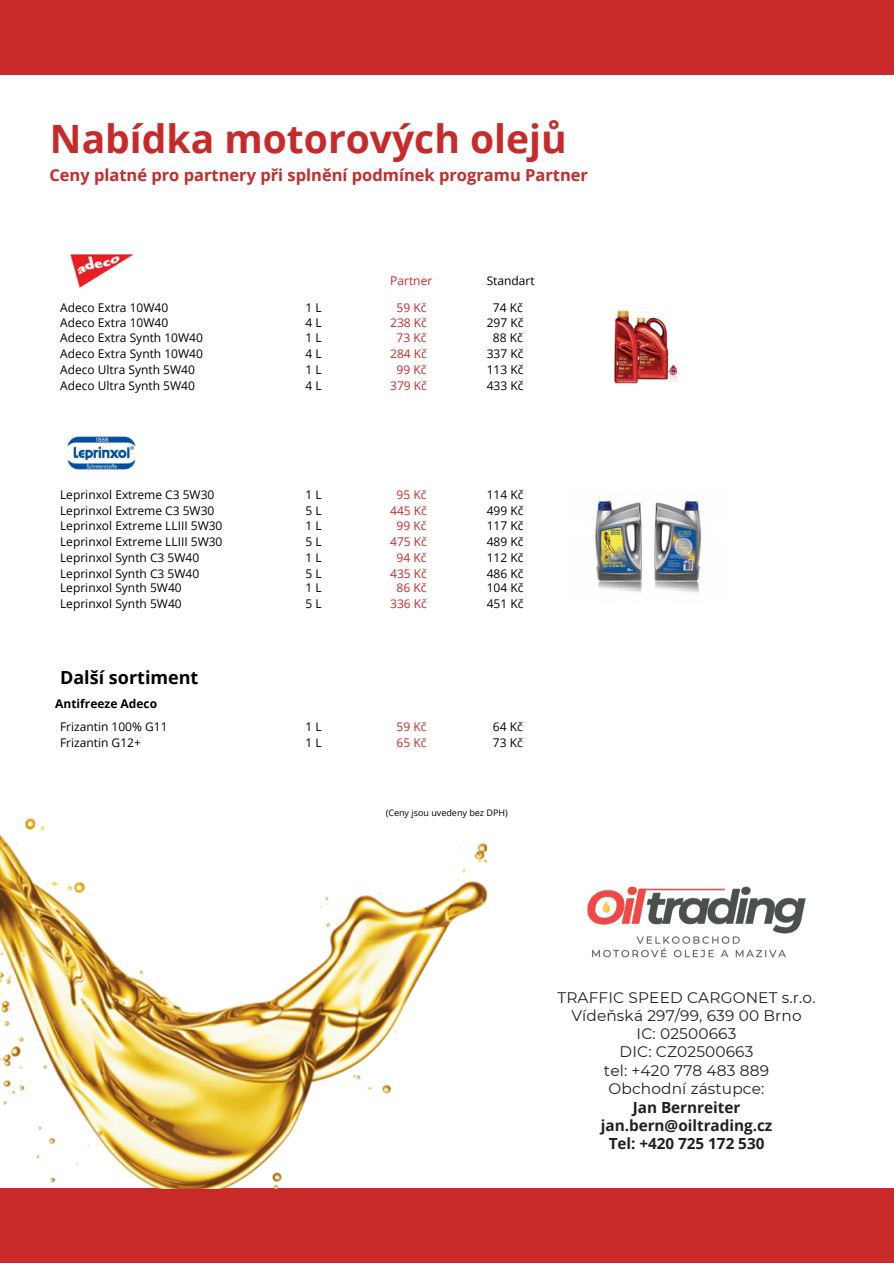
<style>
.page{position:relative;width:894px;height:1264px;background:#fff}
.page>*{position:absolute;margin:0;border:0;box-sizing:border-box;transform-origin:0 0}
.t1{font:700 39px "Open Sans";color:#c82a2a}
.t2{font:700 18px "Open Sans";color:#000}
.t3{font:700 16.5px "Open Sans";color:#c82a2a}
.t4{font:15.3px/18.3px "Montserrat";letter-spacing:.01em;color:#231f20;text-align:center}
.t5{font:12px "Open Sans";color:#000}
.t6{font:12px "Open Sans";color:#c82a2a}
.t7{font:700 12px "Open Sans";color:#000}
.t8{font:9px "Open Sans";color:#000}
.s1{font-family:"Open Sans";font-weight:700}
</style>
<div class="page">
<div style="left:0;top:0;width:893px;height:75px;background:#c82a2a"></div>
<div style="left:0;top:1188px;width:893px;height:75px;background:#c82a2a"></div>
<img style="left:70px;top:250px;width:64px;height:38px">
<img style="left:614px;top:310px;width:64px;height:74px">
<img style="left:0;top:818px;width:486px;height:370px">
<img style="left:67px;top:436px;width:69px;height:34px">
<img style="left:595px;top:501px;width:107px;height:92px">
<img style="left:587px;top:886px;width:219px;height:72px">
<h6 class="t1" style="left:50px;top:111px;width:518px">Nabídka motorových olejů</h6>
<h4 class="t3" style="left:49px;top:163px;width:540px">Ceny platné pro partnery při splnění podmínek programu Partner</h4>
<h6 class="t6" style="left:390px;top:272px;width:44px">Partner</h6>
<h4 class="t5" style="left:486px;top:272px;width:49px">Standart</h4>
<h6 class="t5" style="left:60px;top:299px;width:110px">Adeco Extra 10W40</h6>
<h4 class="t5" style="left:60px;top:314px;width:110px">Adeco Extra 10W40</h4>
<h6 class="t5" style="left:60px;top:329px;width:144px">Adeco Extra Synth 10W40</h6>
<h4 class="t5" style="left:60px;top:345px;width:144px">Adeco Extra Synth 10W40</h4>
<h6 class="t5" style="left:60px;top:361px;width:136px">Adeco Ultra Synth 5W40</h6>
<h6 class="t5" style="left:60px;top:377px;width:136px">Adeco Ultra Synth 5W40</h6>
<h6 class="t5" style="left:305px;top:299px;width:18px">1 L</h6>
<h4 class="t5" style="left:305px;top:314px;width:18px">4 L</h4>
<h6 class="t5" style="left:305px;top:329px;width:18px">1 L</h6>
<h4 class="t5" style="left:305px;top:345px;width:18px">4 L</h4>
<h6 class="t5" style="left:305px;top:361px;width:18px">1 L</h6>
<h6 class="t5" style="left:305px;top:377px;width:18px">4 L</h6>
<h6 class="t6" style="left:396px;top:299px;width:31px">59 Kč</h6>
<h6 class="t6" style="left:390px;top:314px;width:38px">238 Kč</h6>
<h6 class="t6" style="left:396px;top:329px;width:31px">73 Kč</h6>
<h6 class="t6" style="left:390px;top:345px;width:38px">284 Kč</h6>
<h6 class="t6" style="left:396px;top:361px;width:31px">99 Kč</h6>
<h6 class="t6" style="left:390px;top:377px;width:38px">379 Kč</h6>
<h6 class="t5" style="left:493px;top:299px;width:31px">74 Kč</h6>
<h6 class="t5" style="left:486px;top:314px;width:38px">297 Kč</h6>
<h6 class="t5" style="left:493px;top:329px;width:31px">88 Kč</h6>
<p class="t5" style="left:486px;top:345px;width:38px">337 Kč</p>
<p class="t5" style="left:486px;top:361px;width:38px">113 Kč</p>
<h6 class="t5" style="left:486px;top:377px;width:38px">433 Kč</h6>
<h6 class="t5" style="left:60px;top:486px;width:156px">Leprinxol Extreme C3 5W30</h6>
<h4 class="t5" style="left:60px;top:502px;width:156px">Leprinxol Extreme C3 5W30</h4>
<h6 class="t5" style="left:60px;top:517px;width:164px">Leprinxol Extreme LLIII 5W30</h6>
<h4 class="t5" style="left:60px;top:533px;width:164px">Leprinxol Extreme LLIII 5W30</h4>
<h6 class="t5" style="left:60px;top:549px;width:141px">Leprinxol Synth C3 5W40</h6>
<h4 class="t5" style="left:60px;top:564px;width:141px">Leprinxol Synth C3 5W40</h4>
<h6 class="t5" style="left:305px;top:486px;width:18px">1 L</h6>
<h4 class="t5" style="left:305px;top:502px;width:18px">5 L</h4>
<h6 class="t5" style="left:305px;top:517px;width:18px">1 L</h6>
<h4 class="t5" style="left:305px;top:533px;width:18px">5 L</h4>
<h6 class="t5" style="left:305px;top:549px;width:18px">1 L</h6>
<h6 class="t5" style="left:305px;top:564px;width:18px">5 L</h6>
<h6 class="t6" style="left:396px;top:486px;width:31px">95 Kč</h6>
<h4 class="t6" style="left:390px;top:502px;width:38px">445 Kč</h4>
<h6 class="t6" style="left:396px;top:517px;width:31px">99 Kč</h6>
<h4 class="t6" style="left:390px;top:533px;width:38px">475 Kč</h4>
<h6 class="t6" style="left:396px;top:549px;width:31px">94 Kč</h6>
<h6 class="t6" style="left:390px;top:564px;width:38px">435 Kč</h6>
<h6 class="t5" style="left:486px;top:486px;width:38px">114 Kč</h6>
<h6 class="t5" style="left:486px;top:502px;width:38px">499 Kč</h6>
<h6 class="t5" style="left:486px;top:517px;width:38px">117 Kč</h6>
<h6 class="t5" style="left:486px;top:533px;width:38px">489 Kč</h6>
<h6 class="t5" style="left:486px;top:549px;width:38px">112 Kč</h6>
<h6 class="t5" style="left:486px;top:564px;width:38px">486 Kč</h6>
<h6 class="t5" style="left:60px;top:579px;width:123px">Leprinxol Synth 5W40</h6>
<h6 class="t5" style="left:60px;top:595px;width:123px">Leprinxol Synth 5W40</h6>
<h6 class="t5" style="left:305px;top:579px;width:18px">1 L</h6>
<h6 class="t5" style="left:305px;top:595px;width:18px">5 L</h6>
<h6 class="t6" style="left:396px;top:579px;width:31px">86 Kč</h6>
<h6 class="t6" style="left:390px;top:595px;width:38px">336 Kč</h6>
<p class="t5" style="left:486px;top:579px;width:38px">104 Kč</p>
<h2 class="t5" style="left:486px;top:595px;width:38px">451 Kč</h2>
<p class="t2" style="left:60px;top:664px;width:140px">Další sortiment</p>
<p class="t7" style="left:55px;top:695px;width:103px">Antifreeze Adeco</p>
<h6 class="t5" style="left:60px;top:718px;width:109px">Frizantin 100% G11</h6>
<h4 class="t5" style="left:60px;top:734px;width:82px">Frizantin G12+</h4>
<h6 class="t5" style="left:305px;top:718px;width:18px">1 L</h6>
<h4 class="t5" style="left:305px;top:734px;width:18px">1 L</h4>
<h6 class="t6" style="left:396px;top:718px;width:31px">59 Kč</h6>
<h6 class="t6" style="left:396px;top:734px;width:31px">65 Kč</h6>
<h6 class="t5" style="left:493px;top:718px;width:31px">64 Kč</h6>
<h6 class="t5" style="left:493px;top:734px;width:31px">73 Kč</h6>
<p class="t8" style="left:385px;top:806px;width:123px">(Ceny jsou uvedeny bez DPH)</p>
<h5 class="t4" style="left:557px;top:988px;width:260px">TRAFFIC SPEED CARGONET s.r.o.<br>Vídeňská 297/99, 639 00 Brno<br>IC: 02500663<br>DIC: CZ02500663<br>tel: +420 778 483 889<br>Obchodní zástupce:<br><span class="s1">Jan Bernreiter jan.bern@oiltrading.cz<br>Tel: +420 725 172 530</span></h5>
</div>
